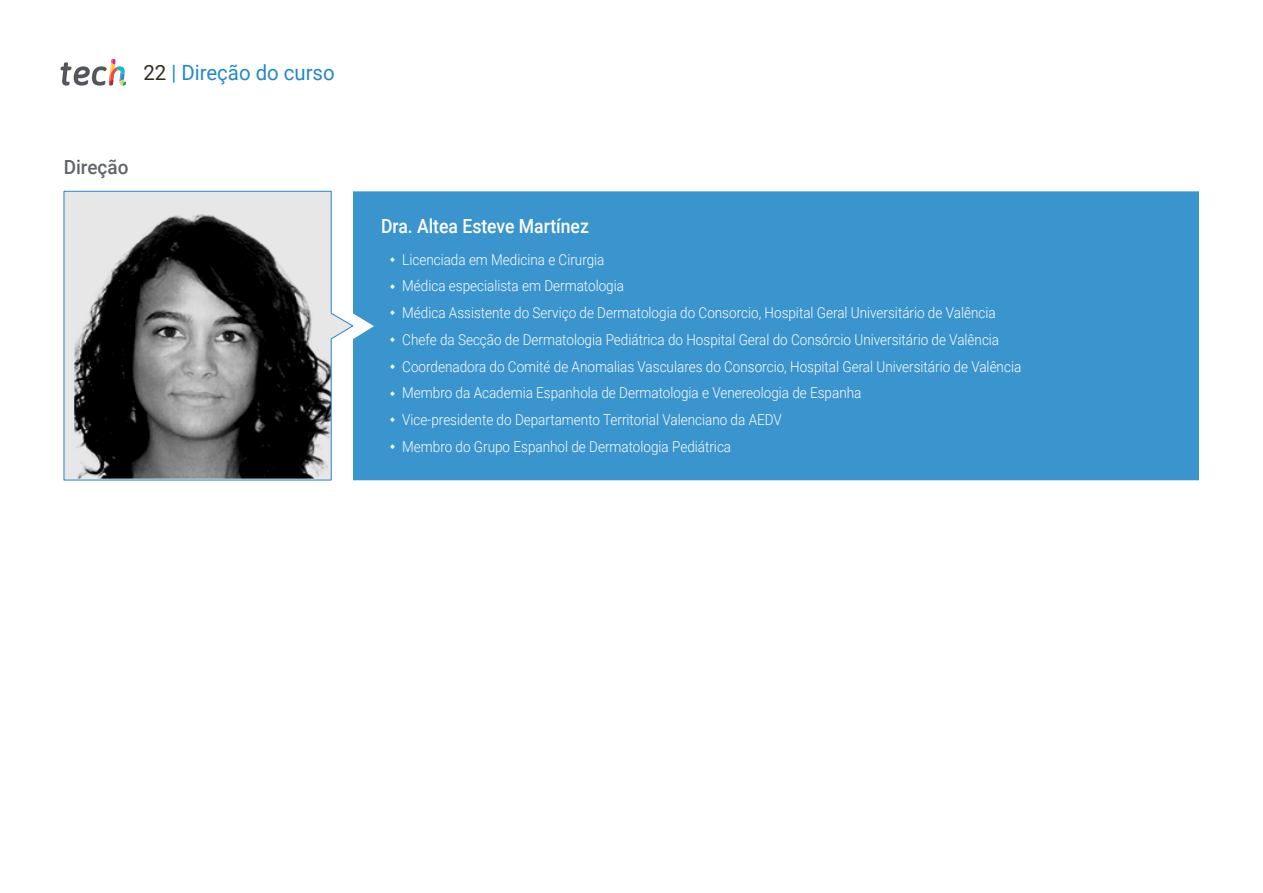
<style>
.page{position:relative;width:1263px;height:893px;background:#fff}
.page>*{position:absolute;margin:0;border:0;box-sizing:border-box;transform-origin:0 0}
.t1{font:21px "Roboto";color:#2488c9}
.t2{font:500 19.5px "Roboto";color:#fff;scale:.9 1}
.t3{font:500 19.5px "Roboto";color:#61646a}
.t4{font:300 15px/26.7px "Roboto";color:#fff;scale:.9 1}
.s1{color:#312e20}
</style>
<div class="page">
<div style="left:353px;top:191px;width:846px;height:289px;background:#3a94ce"></div>
<svg style="left:61px;top:59px;width:65px;height:27px"></svg>
<svg style="left:64px;top:191px;width:289px;height:289px;background:#7a7a7b"></svg>
<svg style="left:390px;top:257px;width:5px;height:5px"></svg>
<svg style="left:390px;top:284px;width:5px;height:5px"></svg>
<svg style="left:390px;top:311px;width:5px;height:5px"></svg>
<svg style="left:390px;top:337px;width:5px;height:5px"></svg>
<svg style="left:390px;top:364px;width:5px;height:5px"></svg>
<svg style="left:390px;top:391px;width:5px;height:5px"></svg>
<svg style="left:390px;top:418px;width:5px;height:5px"></svg>
<svg style="left:390px;top:444px;width:5px;height:5px"></svg>
<h1 class="t1" style="left:144px;top:57px;width:193px"><span class="s1">22</span> | Direção do curso</h1>
<h2 class="t3" style="left:64px;top:153px;width:66px">Direção</h2>
<h2 class="t2" style="left:381px;top:212px;width:232px">Dra. Altea Esteve Martínez</h2>
<p class="t4" style="left:402px;top:245px;width:689px">Licenciada em Medicina e Cirurgia<br>Médica especialista em Dermatologia<br>Médica Assistente do Serviço de Dermatologia do Consorcio, Hospital Geral Universitário de Valência Chefe da Secção de Dermatologia Pediátrica do Hospital Geral do Consórcio Universitário de Valência Coordenadora do Comité de Anomalias Vasculares do Consorcio, Hospital Geral Universitário de Valência Membro da Academia Espanhola de Dermatologia e Venereologia de Espanha<br>Vice-presidente do Departamento Territorial Valenciano da AEDV<br>Membro do Grupo Espanhol de Dermatologia Pediátrica</p>
</div>
